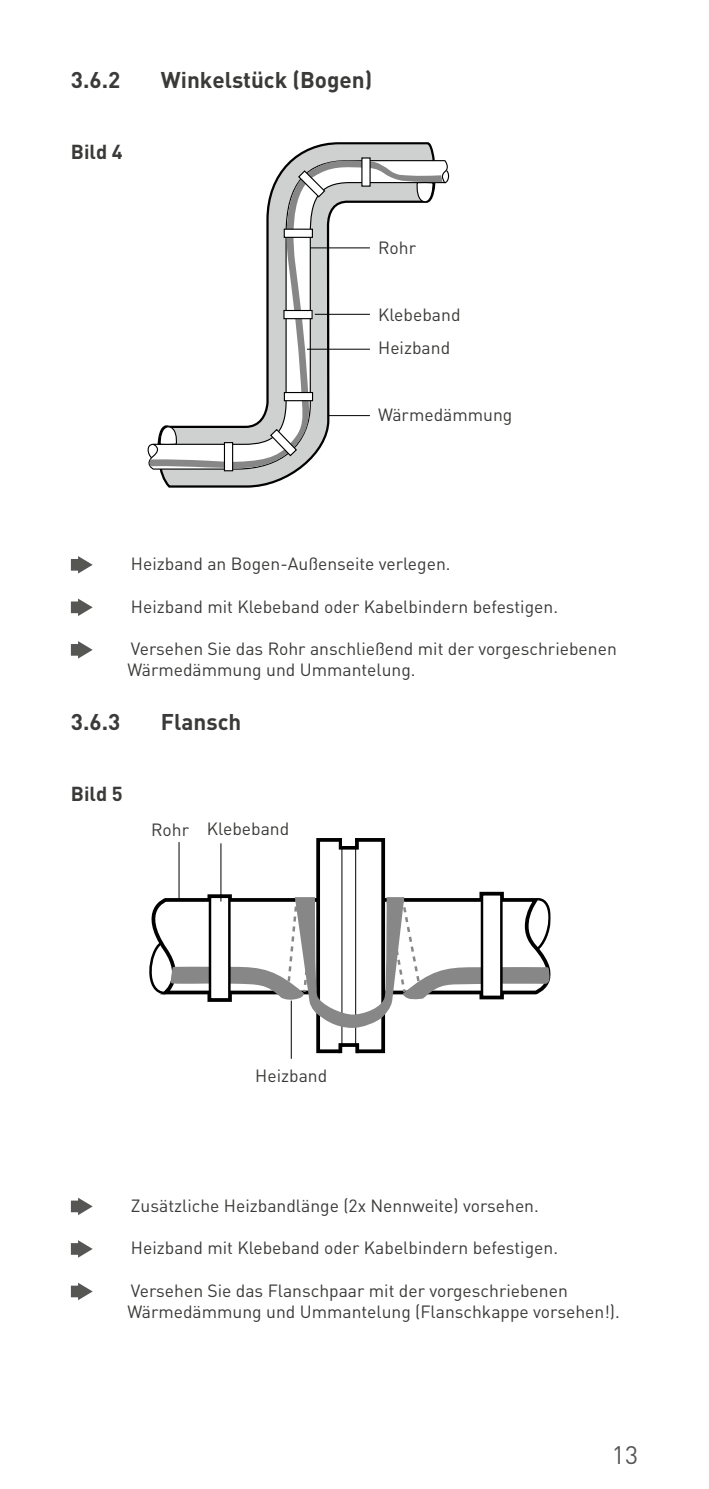
<style>
.page{position:relative;width:709px;height:1489px;background:#fff}
.page>*{position:absolute;margin:0;border:0;box-sizing:border-box;transform-origin:0 0}
.t1{font:25px "DIN Pro";color:#565655}
.t2{font:700 22.5px "DIN Pro";color:#3a3a39}
.t3{font:700 20px "DIN Pro";color:#3a3a39}
.t4{font:17.5px/21.2px "DIN Pro";color:#3a3a39}
</style>
<div class="page">
<svg style="left:71px;top:556px;width:22px;height:17px"></svg>
<svg style="left:71px;top:598px;width:22px;height:18px"></svg>
<svg style="left:71px;top:641px;width:22px;height:17px"></svg>
<svg style="left:71px;top:1197px;width:22px;height:18px"></svg>
<svg style="left:71px;top:1240px;width:22px;height:17px"></svg>
<svg style="left:71px;top:1282px;width:22px;height:18px"></svg>
<svg style="left:160px;top:142px;width:275px;height:346px"></svg>
<svg style="left:147px;top:160px;width:303px;height:310px"></svg>
<svg style="left:150px;top:159px;width:292px;height:310px"></svg>
<div style="left:284px;top:228px;width:29px;height:10px;background:#fff;border:1px solid #000"></div>
<svg style="left:297px;top:169px;width:29px;height:29px"></svg>
<svg style="left:361px;top:157px;width:9px;height:30px"></svg>
<div style="left:284px;top:310px;width:28px;height:8px;background:#fff"></div>
<div style="left:283px;top:310px;width:30px;height:9px;border:1px solid #000"></div>
<div style="left:284px;top:392px;width:29px;height:9px;background:#fff;border:1px solid #000"></div>
<div style="left:224px;top:442px;width:9px;height:29px;background:#fff"></div>
<div style="left:224px;top:442px;width:9px;height:29px;border:1px solid #000"></div>
<svg style="left:269px;top:428px;width:29px;height:29px"></svg>
<svg style="left:416px;top:181px;width:17px;height:22px"></svg>
<svg style="left:157px;top:425px;width:20px;height:20px"></svg>
<hr style="left:328px;top:415px;width:42px;height:1px;background:#000">
<hr style="left:307px;top:349px;width:63px;height:1px;background:#000">
<hr style="left:315px;top:314px;width:55px;height:1px;background:#000">
<hr style="left:310px;top:247px;width:60px;height:1px;background:#000">
<div style="left:479px;top:891px;width:25px;height:108px;border:5px solid #000"></div>
<div style="left:316px;top:838px;width:69px;height:215px;background:#fff;border:4px solid #000"></div>
<div style="left:340px;top:1043px;width:16px;height:17px;background:#fff"></div>
<div style="left:338px;top:1043px;width:21px;height:11px;border:4px solid #000"></div>
<hr style="left:341px;top:840px;width:1px;height:204px;background:#000">
<hr style="left:355px;top:840px;width:1px;height:204px;background:#000">
<hr style="left:220px;top:843px;width:1px;height:58px;background:#000">
<hr style="left:179px;top:842px;width:1px;height:58px;background:#000">
<hr style="left:291px;top:1000px;width:1px;height:58px;background:#000">
<svg style="left:339px;top:838px;width:20px;height:11px"></svg>
<div style="left:342px;top:834px;width:13px;height:11px;background:#fff"></div>
<svg style="left:342px;top:847px;width:14px;height:1px"></svg>
<svg style="left:149px;top:895px;width:402px;height:134px"></svg>
<p class="t2" style="left:71px;top:65px;width:51px">3.6.2</p>
<p class="t2" style="left:161px;top:65px;width:213px">Winkelstück (Bogen)</p>
<p class="t3" style="left:71px;top:138px;width:53px">Bild 4</p>
<p class="t4" style="left:378px;top:236px;width:39px">Rohr</p>
<p class="t4" style="left:378px;top:297px;width:84px;line-height:33.2px">Klebeband<br>Heizband</p>
<p class="t4" style="left:378px;top:403px;width:136px">Wärmedämmung</p>
<p class="t4" style="left:131px;top:552px;width:321px">Heizband an Bogen-Außenseite verlegen.</p>
<p class="t4" style="left:131px;top:595px;width:428px">Heizband mit Klebeband oder Kabelbindern befestigen.</p>
<p class="t4" style="left:128px;top:637px;width:490px">Versehen Sie das Rohr anschließend mit der vorgeschriebenen<br>Wärmedämmung und Ummantelung.</p>
<p class="t2" style="left:71px;top:706px;width:172px">3.6.3 Flansch</p>
<p class="t3" style="left:71px;top:779px;width:53px">Bild 5</p>
<p class="t4" style="left:151px;top:817px;width:140px">Rohr Klebeband</p>
<p class="t4" style="left:255px;top:1064px;width:74px">Heizband</p>
<p class="t4" style="left:131px;top:1193px;width:409px">Zusätzliche Heizbandlänge (2x Nennweite) vorsehen.</p>
<p class="t4" style="left:131px;top:1236px;width:428px">Heizband mit Klebeband oder Kabelbindern befestigen.</p>
<p class="t4" style="left:128px;top:1278px;width:493px">Versehen Sie das Flanschpaar mit der vorgeschriebenen<br>Wärmedämmung und Ummantelung (Flanschkappe vorsehen!).</p>
<h1 class="t1" style="left:612px;top:1437px;width:28px">13</h1>
</div>
